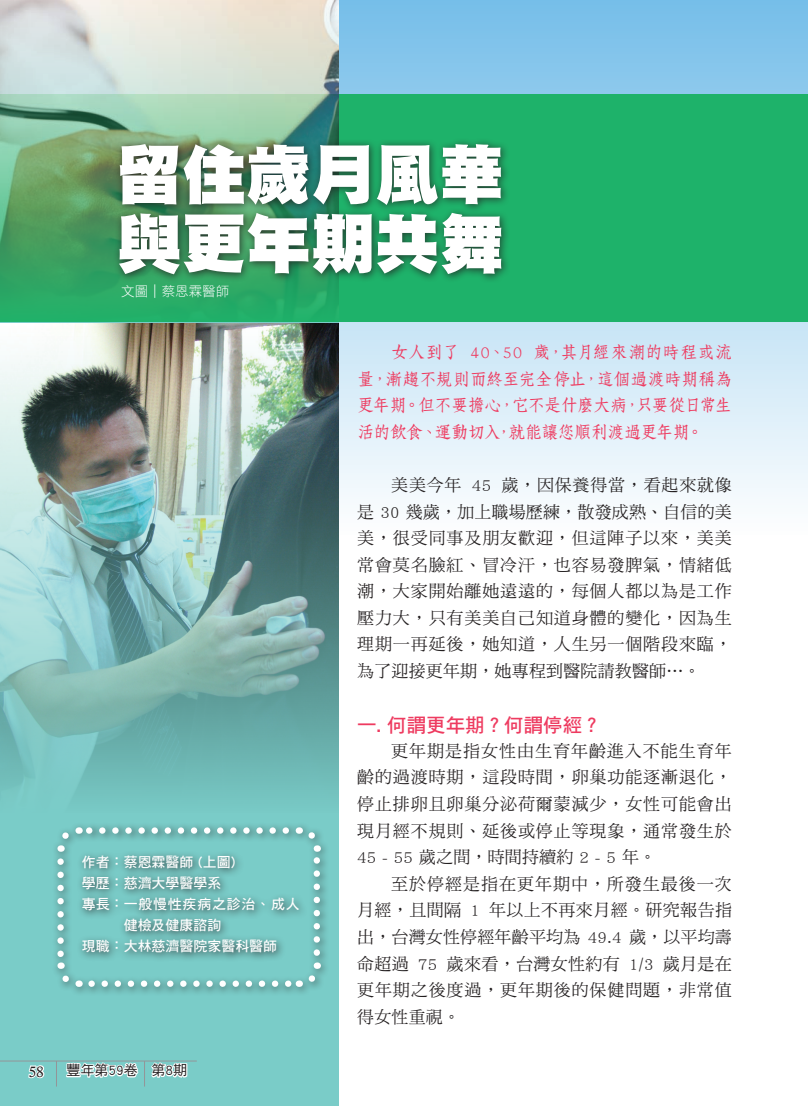
<style>
.page{position:relative;width:808px;height:1106px;background:#fff}
.page>*{position:absolute;margin:0;border:0;box-sizing:border-box;transform-origin:0 0}
.t1{font:64.5px/69px "DF Hei Std W12";color:#fff}
.t2{font:19.5px "DF Hei Std W7";color:#ee3b60}
.t3{font:16.95px/26.5px "DF Ming Std W5";letter-spacing:.05em;color:#231f20;text-align:justify}
.t4{font:16.95px/26.5px "DF Fang Song Std W6";letter-spacing:-.025em;color:#ee3b60;text-align:justify}
.t5{font:15px "Calisto";color:#231f20}
.t6{font:13.95px "DF Hei Std W7";color:#fff}
.t7{font:13.95px "DF Hei Std W7";letter-spacing:.055em;color:#fff}
.t8{font:13.95px "DF Hei Std W5";color:#231f20}
.t9{font:13.5px "DF Li Hei Std W3";color:#fff}
</style>
<div class="page">
<svg style="left:339px;top:0;width:469px;height:499px;background:#bddff4"></svg>
<div style="left:0;top:0;width:339px;height:1106px;background:#7accc8"></div>
<div style="left:0;top:94px;width:808px;height:228px;background:#1eb26a"></div>
<img style="left:0;top:0;width:338px;height:309px">
<div style="left:112px;top:137px;width:398px;height:146px;background:#231f20;opacity:.75"></div>
<div style="left:51px;top:821px;width:278px;height:175px;background:#231f20;opacity:.75"></div>
<svg style="left:92px;top:980px;width:200px;height:6px"></svg>
<svg style="left:57px;top:861px;width:23px;height:129px"></svg>
<svg style="left:299px;top:962px;width:25px;height:25px"></svg>
<svg style="left:298px;top:823px;width:23px;height:129px"></svg>
<svg style="left:54px;top:826px;width:232px;height:25px"></svg>
<img style="left:0;top:323px;width:339px;height:469px">
<svg style="left:28px;top:1065px;width:17px;height:14px"></svg>
<hr style="left:0;top:1060px;width:197px;height:1px;background:#939598">
<svg style="left:56px;top:1061px;width:1px;height:25px"></svg>
<svg style="left:65px;top:1060px;width:123px;height:26px"></svg>
<h1 class="t1" style="left:117px;top:139px;width:388px">留住歲月風華與更年期共舞</h1>
<p class="t9" style="left:121px;top:284px;width:109px">文圖｜蔡恩霖醫師</p>
<p class="t6" style="left:82px;top:854px;width:155px">作者：蔡恩霖醫師 (上圖)</p>
<p class="t6" style="left:82px;top:875px;width:141px">學歷：慈濟大學醫學系</p>
<p class="t7" style="left:82px;top:896px;width:219px">專長：一般慢性疾病之診治、成人</p>
<p class="t6" style="left:124px;top:917px;width:99px">健檢及健康諮詢</p>
<p class="t6" style="left:82px;top:938px;width:197px">現職：大林慈濟醫院家醫科醫師</p>
<p class="t5" style="left:29px;top:1063px;width:17px">58</p>
<p class="t8" style="left:66px;top:1062px;width:122px">豐年第59卷　第8期</p>
<p class="t8" style="left:166px;top:1062px;width:9px">6</p>
<p class="t4" style="left:357px;top:338px;width:376px;text-indent:34px">女人到了 40、50 歲，其月經來潮的時程或流量，漸趨不規則而終至完全停止，這個過渡時期稱為更年期。但不要擔心，它不是什麼大病，只要從日常生活的飲食、運動切入，就能讓您順利渡過更年期。</p>
<p class="t3" style="left:357px;top:471px;width:376px;text-indent:34px">美美今年 45 歲，因保養得當，看起來就像是 30 幾歲，加上職場歷練，散發成熟、自信的美美，很受同事及朋友歡迎，但這陣子以來，美美常會莫名臉紅、冒冷汗，也容易發脾氣，情緒低潮，大家開始離她遠遠的，每個人都以為是工作壓力大，只有美美自己知道身體的變化，因為生理期一再延後，她知道，人生另一個階段來臨，為了迎接更年期，她專程到醫院請教醫師…。</p>
<p class="t2" style="left:357px;top:715px;width:246px">一. 何謂更年期？何謂停經？</p>
<p class="t3" style="left:357px;top:737px;width:376px;text-indent:34px">更年期是指女性由生育年齡進入不能生育年齡的過渡時期，這段時間，卵巢功能逐漸退化，停止排卵且卵巢分泌荷爾蒙減少，女性可能會出現月經不規則、延後或停止等現象，通常發生於45 - 55 歲之間，時間持續約 2 - 5 年。</p>
<p class="t3" style="left:357px;top:870px;width:376px;text-indent:34px">至於停經是指在更年期中，所發生最後一次月經，且間隔 1 年以上不再來月經。研究報告指出，台灣女性停經年齡平均為 49.4 歲，以平均壽命超過 75 歲來看，台灣女性約有 1/3 歲月是在更年期之後度過，更年期後的保健問題，非常值得女性重視。</p>
</div>
